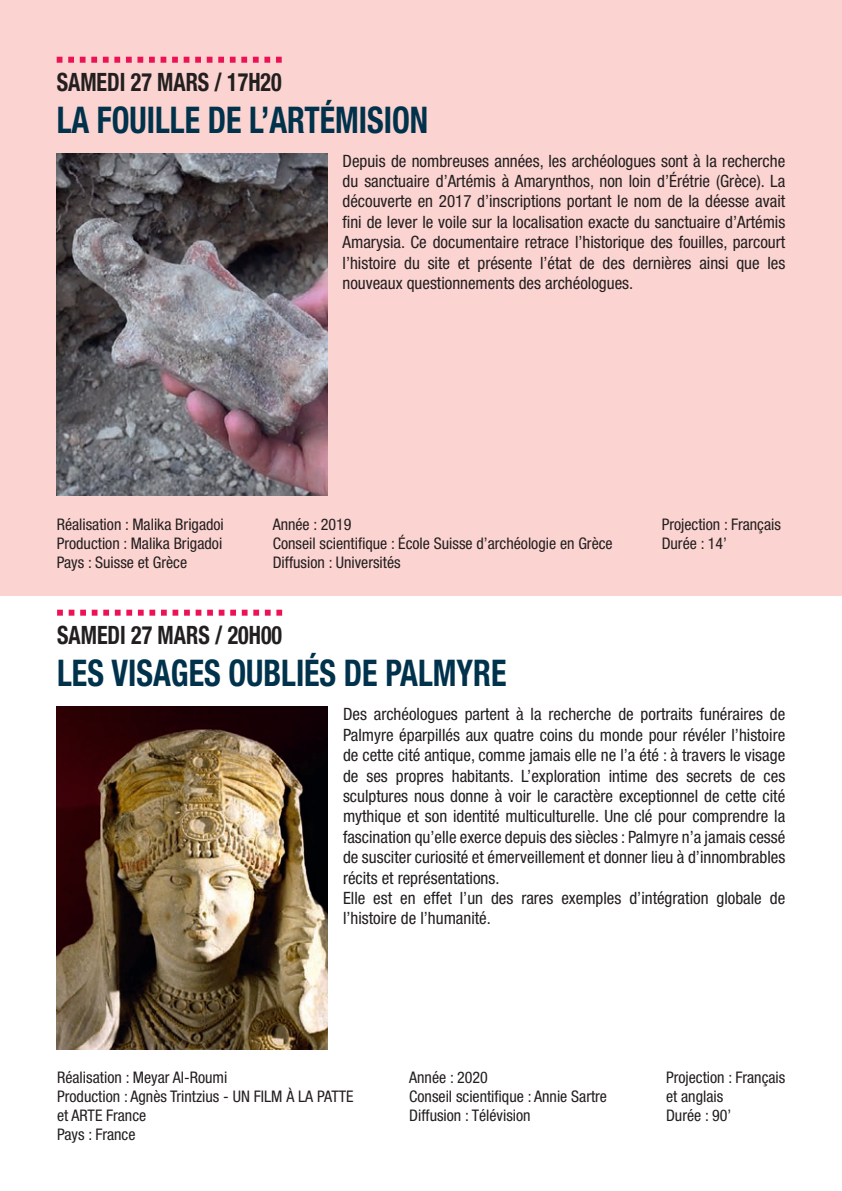
<style>
.page{position:relative;width:842px;height:1191px;background:#fff}
.page>*{position:absolute;margin:0;border:0;box-sizing:border-box;transform-origin:0 0}
.t1{font:700 condensed 36.8px "Helvetica Neue";color:#00324c;scale:.87 1}
.t2{font:700 condensed 25.2px "Helvetica Neue";color:#231f20;scale:.87 1}
.t3{font:condensed 17px/20.4px "Helvetica Neue";color:#231f20;text-align:justify}
.t4{font:condensed 16px/19.2px "Helvetica Neue";color:#231f20}
</style>
<div class="page">
<div style="left:0;top:0;width:842px;height:595px;background:#fbd3d0"></div>
<img style="left:57px;top:153px;width:270px;height:342px">
<svg style="left:57px;top:57px;width:225px;height:6px"></svg>
<img style="left:57px;top:707px;width:270px;height:342px">
<svg style="left:57px;top:609px;width:225px;height:6px"></svg>
<h2 class="t2" style="left:57px;top:67px;width:14px">SAMEDI</h2>
<h2 class="t2" style="left:131px;top:67px;width:46px">27 MARS</h2>
<h2 class="t2" style="left:215px;top:67px;width:79px">/ 17H20</h2>
<h1 class="t1" style="left:57px;top:97px;width:428px">LA FOUILLE DE L’ARTÉMISION</h1>
<p class="t3" style="left:343px;top:150px;width:444px">Depuis de nombreuses années, les archéologues sont à la recherche du sanctuaire d’Artémis à Amarynthos, non loin d’érétrie (Grèce). La découverte en 2017 d’inscriptions portant le nom de la déesse avait fini de lever le voile sur la localisation exacte du sanctuaire d’Artémis Amarysia. Ce documentaire retrace l’historique des fouilles, parcourt l’histoire du site et présente l’état de des dernières ainsi que les nouveaux questionnements des archéologues.</p>
<p class="t4" style="left:57px;top:514px;width:169px;text-align:justify">Réalisation : Malika Brigadoi Production : Malika Brigadoi Pays : Suisse et Grèce</p>
<p class="t4" style="left:273px;top:514px;width:341px">Année : 2019<br>Conseil scientifique : école Suisse d’archéologie en Grèce<br>Diffusion : Universités</p>
<p class="t4" style="left:662px;top:514px;width:121px">Projection : Français<br>Durée : 14’</p>
<h2 class="t2" style="left:57px;top:620px;width:14px">SAMEDI</h2>
<h2 class="t2" style="left:131px;top:620px;width:46px">27 MARS</h2>
<h2 class="t2" style="left:215px;top:620px;width:79px">/ 20H00</h2>
<h1 class="t1" style="left:57px;top:650px;width:518px">LES VISAGES OUBLIÉS DE PALMYRE</h1>
<p class="t3" style="left:343px;top:704px;width:444px;text-align:left">Des archéologues partent à la recherche de portraits funéraires de Palmyre éparpillés aux quatre coins du monde pour révéler l’histoire de cette cité antique, comme jamais elle ne l’a été : à travers le visage de ses propres habitants. L’exploration intime des secrets de ces sculptures nous donne à voir le caractère exceptionnel de cette cité mythique et son identité multiculturelle. Une clé pour comprendre la fascination qu’elle exerce depuis des siècles : Palmyre n’a jamais cessé de susciter curiosité et émerveillement et donner lieu à d’innombrables récits et représentations.<br>Elle est en effet l’un des rares exemples d’intégration globale de l’histoire de l’humanité.</p>
<p class="t4" style="left:57px;top:1067px;width:298px">Réalisation : Meyar Al-Roumi<br>Production : Agnès Trintzius - UN FILM À LA PATTE et ARTE France<br>Pays : France</p>
<p class="t4" style="left:409px;top:1067px;width:199px">Année : 2020<br>Conseil scientifique : Annie Sartre<br>Diffusion : Télévision</p>
<p class="t4" style="left:666px;top:1067px;width:121px">Projection : Français et anglais<br>Durée : 90’</p>
</div>
